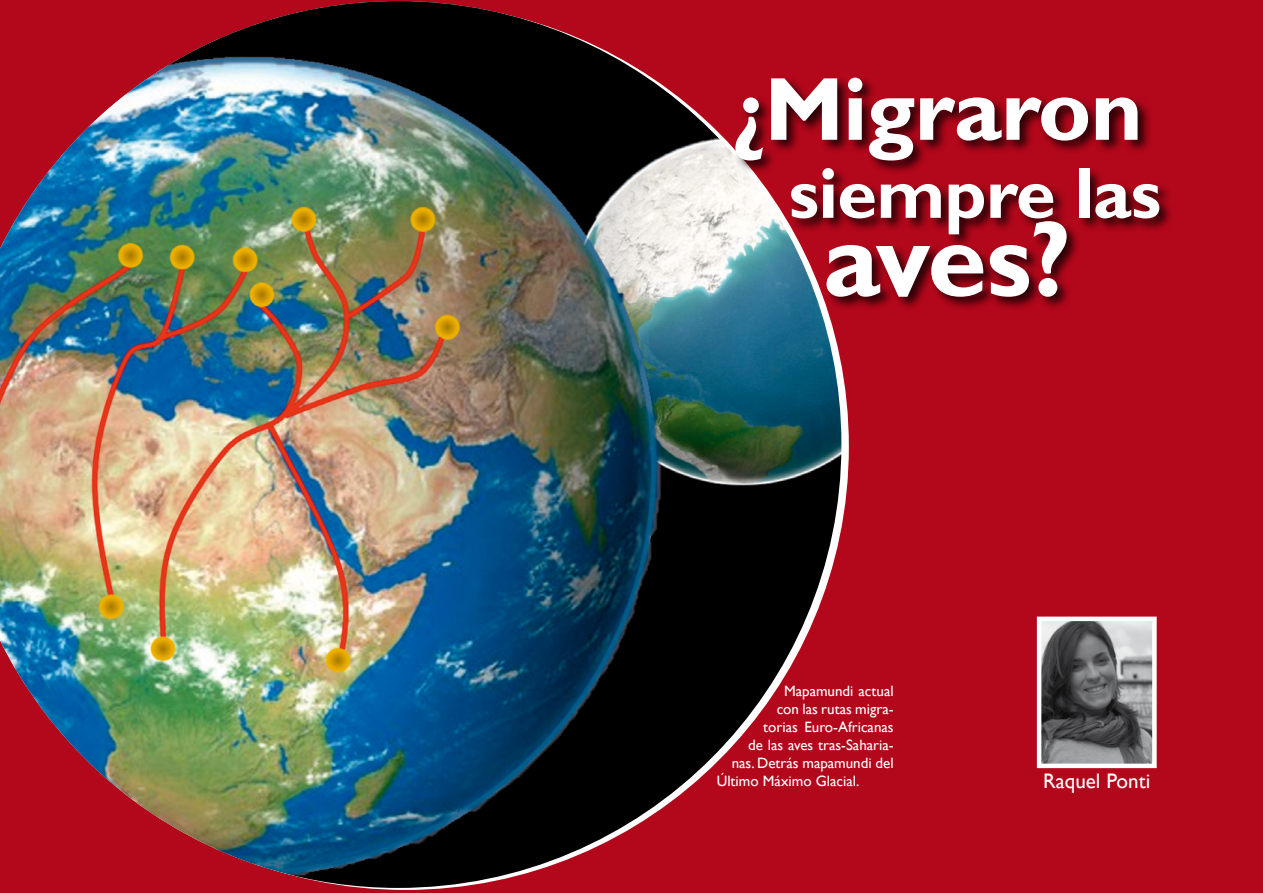
<style>
.page{position:relative;width:1263px;height:893px;background:#b3071b}
.page>*{position:absolute;margin:0;border:0;box-sizing:border-box;transform-origin:0 0}
.t1{font:700 108px "Gill Sans";color:#fff}
.t2{font:700 90px "Gill Sans";letter-spacing:-.01em;color:#fff}
.t3{font:700 72px "Gill Sans";letter-spacing:-.01em;color:#fff}
.t4{font:21px "Gill Sans";color:#fff}
.t5{font:15px "Gill Sans";color:#fff}
</style>
<div class="page">
<img style="left:0;top:1px;width:841px;height:887px">
<div style="left:733px;top:75px;width:440px;height:236px;background:#000;opacity:.75"></div>
<img style="left:1042px;top:622px;width:110px;height:141px">
<div style="left:1037px;top:617px;width:120px;height:151px;border:4px solid #fff"></div>
<h2 class="t2" style="left:731px;top:55px;width:413px">¿Migraron</h2>
<h3 class="t3" style="left:788px;top:150px;width:374px">siempre las</h3>
<h1 class="t1" style="left:823px;top:194px;width:250px">aves?</h1>
<p class="t5" style="left:784px;top:683px;width:111px">Mapamundi actual</p>
<p class="t5" style="left:777px;top:701px;width:119px">con las rutas migra-</p>
<p class="t5" style="left:763px;top:719px;width:132px">torias Euro-Africanas</p>
<p class="t5" style="left:748px;top:737px;width:147px">de las aves tras-Saharia-</p>
<p class="t5" style="left:732px;top:755px;width:163px">nas. Detrás mapamundi del</p>
<p class="t5" style="left:717px;top:773px;width:144px">Último Máximo Glacial.</p>
<h3 class="t4" style="left:1043px;top:768px;width:109px">Raquel Ponti</h3>
</div>
